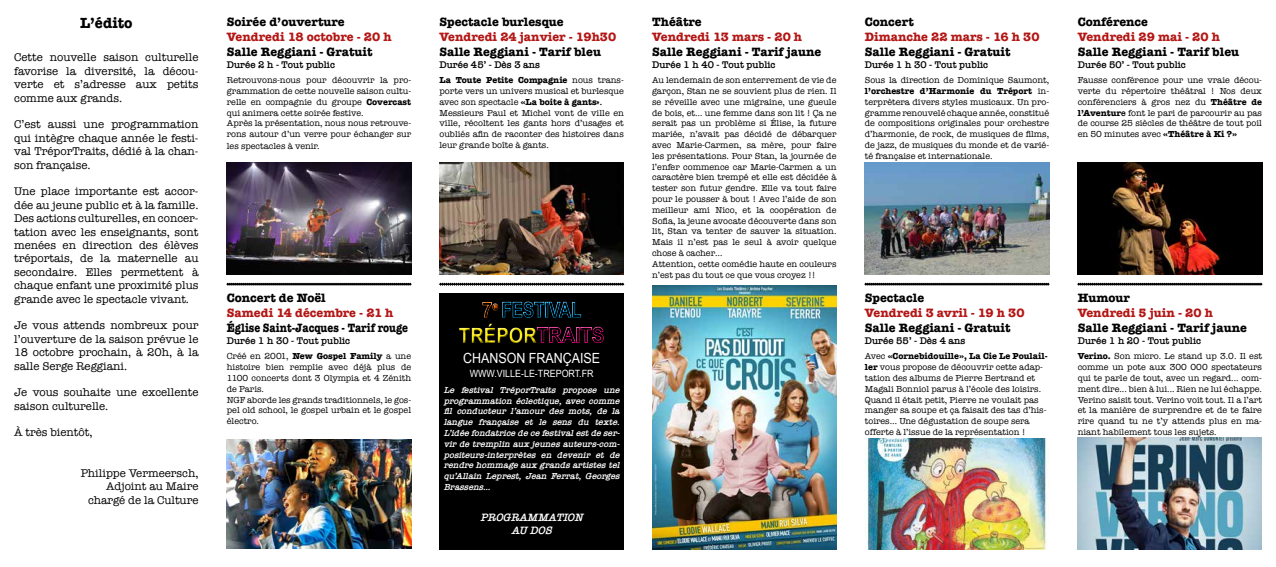
<style>
.page{position:relative;width:1276px;height:567px;background:#fff}
.page>*{position:absolute;margin:0;border:0;box-sizing:border-box;transform-origin:0 0}
.t1{font:700 21px "Arial";color:#ffed00;scale:.89 1}
.t2{font:700 15.2px "American Typewriter";color:#000}
.t3{font:14px "Arial";color:#fff;scale:.89 1}
.t4{font:700 12.5px "American Typewriter";color:#000}
.t5{font:700 12.5px "American Typewriter";color:#b31614}
.t6{font:700 12.5px "American Typewriter";color:#000;scale:.86 1}
.t7{font:11.5px/13.4px "American Typewriter";color:#000;text-align:justify}
.t8{font:italic 600 11px/13.2px "American Typewriter";color:#fff;text-align:center}
.t9{font:600 10px "American Typewriter";color:#000}
.t10{font:10px "Arial";color:#fff;scale:.89 1}
.t11{font:9px/10.8px "American Typewriter";color:#000}
.t12{font:italic 600 9px/10.8px "American Typewriter";letter-spacing:-.025em;color:#fff;text-align:justify}
.s1{font-weight:700}
.s2{font-weight:600}
</style>
<div class="page">
<div style="left:439px;top:293px;width:185px;height:257px;background:#000"></div>
<img style="left:227px;top:162px;width:184px;height:112px">
<img style="left:227px;top:439px;width:184px;height:110px">
<img style="left:439px;top:162px;width:185px;height:112px">
<img style="left:652px;top:285px;width:184px;height:265px">
<img style="left:865px;top:162px;width:184px;height:112px">
<img style="left:865px;top:438px;width:183px;height:112px">
<img style="left:1077px;top:162px;width:185px;height:112px">
<img style="left:1077px;top:438px;width:184px;height:112px">
<svg style="left:227px;top:283px;width:184px;height:2px"></svg>
<svg style="left:439px;top:283px;width:185px;height:2px"></svg>
<svg style="left:864px;top:283px;width:185px;height:2px"></svg>
<svg style="left:1077px;top:283px;width:185px;height:2px"></svg>
<div style="left:456px;top:300px;width:151px;height:47px;background:#000;opacity:.75"></div>
<h2 class="t2" style="left:80px;top:10px;width:54px">L’édito</h2>
<p class="t7" style="left:14px;top:50px;width:186px">Cette nouvelle saison culturelle favorise la diversité, la décou&shy;verte et s’adresse aux petits comme aux grands.</p>
<p class="t7" style="left:14px;top:117px;width:186px">C’est aussi une programmation qui intègre chaque année le festi&shy;val TréporTraits, dédié à la chan&shy;son française.</p>
<p class="t7" style="left:14px;top:184px;width:186px">Une place importante est accor&shy;dée au jeune public et à la famille.<br>Des actions culturelles, en concer&shy;tation avec les enseignants, sont menées en direction des élèves tréportais, de la maternelle au secondaire. Elles permettent à chaque enfant une proximité plus grande avec le spectacle vivant.</p>
<p class="t7" style="left:14px;top:318px;width:186px">Je vous attends nombreux pour l’ouverture de la saison prévue le 18 octobre prochain, à 20h, à la salle Serge Reggiani.</p>
<p class="t7" style="left:14px;top:385px;width:186px">Je vous souhaite une excellente saison culturelle.</p>
<p class="t7" style="left:14px;top:426px;width:80px">À très bientôt,</p>
<p class="t7" style="left:81px;top:466px;width:119px;text-align:right">Philippe Vermeersch,<br>Adjoint au Maire chargé de la Culture</p>
<h3 class="t4" style="left:227px;top:11px;width:119px">Soirée d’ouverture</h3>
<h3 class="t5" style="left:227px;top:26px;width:166px">Vendredi 18 octobre - 20 h</h3>
<h3 class="t4" style="left:227px;top:41px;width:147px">Salle Reggiani - Gratuit</h3>
<p class="t9" style="left:227px;top:57px;width:110px">Durée 2 h - Tout public</p>
<p class="t11" style="left:227px;top:75px;width:186px">Retrouvons-nous pour découvrir la pro&shy;grammation de cette nouvelle saison cultu&shy;relle en compagnie du groupe <span class="s1">Covercast </span>qui animera cette soirée festive.<br>Après la présentation, nous nous retrouve&shy;rons autour d’un verre pour échanger sur</p>
<p class="t11" style="left:227px;top:141px;width:94px">les spectacles à venir.</p>
<h3 class="t4" style="left:227px;top:287px;width:100px">Concert de Noël</h3>
<h3 class="t5" style="left:227px;top:302px;width:168px">Samedi 14 décembre - 21 h</h3>
<h3 class="t6" style="left:227px;top:317px;width:212px">Église Saint-Jacques - Tarif rouge</h3>
<p class="t9" style="left:227px;top:333px;width:125px">Durée 1 h 30 - Tout public</p>
<p class="t11" style="left:227px;top:351px;width:186px">Créé en 2001, <span class="s1">New Gospel Family</span> a une histoire bien remplie avec déjà plus de<br>1100 concerts dont 3 Olympia et 4 Zénith de Paris.<br>NGF aborde les grands traditionnels, le gos&shy;pel old school, le gospel urbain et le gospel électro.</p>
<h3 class="t4" style="left:439px;top:11px;width:126px">Spectacle burlesque</h3>
<h3 class="t5" style="left:439px;top:26px;width:178px">Vendredi 24 janvier - 19h30</h3>
<h3 class="t4" style="left:439px;top:41px;width:163px">Salle Reggiani - Tarif bleu</h3>
<p class="t9" style="left:439px;top:57px;width:102px">Durée 45’ - Dès 3 ans</p>
<p class="t11" style="left:439px;top:75px;width:186px"><span class="s1">La Toute Petite Compagnie</span> nous trans&shy;porte vers un univers musical et burlesque avec son spectacle <span class="s1">«La boite à gants</span><span class="s2">».<br></span>Messieurs Paul et Michel vont de ville en ville, récoltent les gants hors d’usages et oubliés afin de raconter des histoires dans leur grande boîte à gants.</p>
<h1 class="t1" style="left:459px;top:321px;width:89px">TRÉPOR</h1>
<h3 class="t3" style="left:463px;top:349px;width:156px">CHANSON FRANÇAISE</h3>
<p class="t10" style="left:470px;top:367px;width:141px">WWW.VILLE-LE-TREPORT.FR</p>
<p class="t12" style="left:444px;top:384px;width:180px">Le festival TréporTraits propose une programmation éclectique, avec comme fil conducteur l’amour des mots, de la langue française et le sens du texte.<br>L’idéefondatricedecefestivalestdeser&shy;virdetremplin aux j eunesauteurs-com&shy;positeurs-interprètes en devenir et de rendrehommageaux grandsartistestel qu’Allain Leprest, Jean Ferrat, Georges Brassens…</p>
<p class="t8" style="left:480px;top:510px;width:107px">PROGRAMMATION<br>AU DOS</p>
<h3 class="t4" style="left:652px;top:11px;width:51px">Théâtre</h3>
<h3 class="t5" style="left:652px;top:26px;width:151px">Vendredi 13 mars - 20 h</h3>
<h3 class="t4" style="left:652px;top:41px;width:171px">Salle Reggiani - Tarif jaune</h3>
<p class="t9" style="left:652px;top:57px;width:125px">Durée 1 h 40 - Tout public</p>
<p class="t11" style="left:652px;top:75px;width:186px">Au lendemain de son enterrement de vie de garçon, Stan ne se souvient plus de rien. Il se réveille avec une migraine, une gueule de bois, et… une femme dans son lit ! Ça ne serait pas un problème si Élise, la future mariée, n’avait pas décidé de débarquer avec Marie-Carmen, sa mère, pour faire les présentations. Pour Stan, la journée de l’enfer commence car Marie-Carmen a un caractère bien trempé et elle est décidée à tester son futur gendre. Elle va tout faire pour le pousser à bout ! Avec l’aide de son meilleur ami Nico, et la coopération de Sofia, la jeune avocate découverte dans son lit, Stan va tenter de sauver la situation.<br>Mais il n’est pas le seul à avoir quelque chose à cacher…<br>Attention, cette comédie haute en couleurs n’est pas du tout ce que vous croyez !!</p>
<h3 class="t4" style="left:865px;top:11px;width:50px">Concert</h3>
<h3 class="t5" style="left:865px;top:26px;width:176px">Dimanche 22 mars - 16 h 30</h3>
<h3 class="t4" style="left:865px;top:41px;width:147px">Salle Reggiani - Gratuit</h3>
<p class="t9" style="left:865px;top:57px;width:125px">Durée 1 h 30 - Tout public</p>
<p class="t11" style="left:865px;top:75px;width:186px;text-align:justify">Sous la direction de Dominique Saumont, <span class="s1">l’orchestre d’Harmonie du Tréport</span> in&shy;terprètera divers styles musicaux. Un pro&shy;gramme renouvelé chaque année, constitué de compositions originales pour orchestre d’harmonie, de rock, de musiques de films, de jazz, de musiques du monde et de varié&shy;té française et internationale.</p>
<h3 class="t4" style="left:865px;top:287px;width:61px">Spectacle</h3>
<h3 class="t5" style="left:865px;top:302px;width:161px">Vendredi 3 avril - 19 h 30</h3>
<h3 class="t4" style="left:865px;top:317px;width:147px">Salle Reggiani - Gratuit</h3>
<p class="t9" style="left:865px;top:333px;width:102px">Durée 55’ - Dès 4 ans</p>
<p class="t11" style="left:865px;top:351px;width:184px">Avec <span class="s1">«Cornebidouille», La Cie Le Poulail&shy;ler</span> vous propose de découvrir cette adap&shy;tation des albums de Pierre Bertrand et Magali Bonniol parus à l’école des loisirs.<br>Quand il était petit, Pierre ne voulait pas manger sa soupe et ça faisait des tas d’his&shy;toires… Une dégustation de soupe sera offerte à l’issue de la représentation !</p>
<h3 class="t4" style="left:1077px;top:11px;width:72px">Conférence</h3>
<h3 class="t5" style="left:1077px;top:26px;width:144px">Vendredi 29 mai - 20 h</h3>
<h3 class="t4" style="left:1077px;top:41px;width:163px">Salle Reggiani - Tarif bleu</h3>
<p class="t9" style="left:1077px;top:57px;width:110px">Durée 50’ - Tout public</p>
<p class="t11" style="left:1077px;top:75px;width:186px;text-align:justify">Fausse conférence pour une vraie décou&shy;verte du répertoire théâtral ! Nos deux conférenciers à gros nez du <span class="s1">Théâtre de l’Aventur</span><span class="s2">e</span> font le pari de parcourir au pas de course 25 siècles de théâtre de tout poil en 50 minutes avec <span class="s1">«Théâtre à Ki ?»</span></p>
<h3 class="t4" style="left:1077px;top:287px;width:54px">Humour</h3>
<h3 class="t5" style="left:1077px;top:302px;width:137px">Vendredi 5 juin - 20 h</h3>
<h3 class="t4" style="left:1077px;top:317px;width:171px">Salle Reggiani - Tarif jaune</h3>
<p class="t9" style="left:1077px;top:333px;width:125px">Durée 1 h 20 - Tout public</p>
<p class="t11" style="left:1077px;top:351px;width:186px;text-align:justify"><span class="s1">Verino.</span> Son micro. Le stand up 3.0. Il est comme un pote aux 300 000 spectateurs qui te parle de tout, avec un regard... com&shy;ment dire... bien à lui... Rien ne lui échappe.<br>Verino saisit tout. Verino voit tout. Il a l’art et la manière de surprendre et de te faire rire quand tu ne t’y attends plus en ma&shy;niant habilement tous les sujets.</p>
</div>
